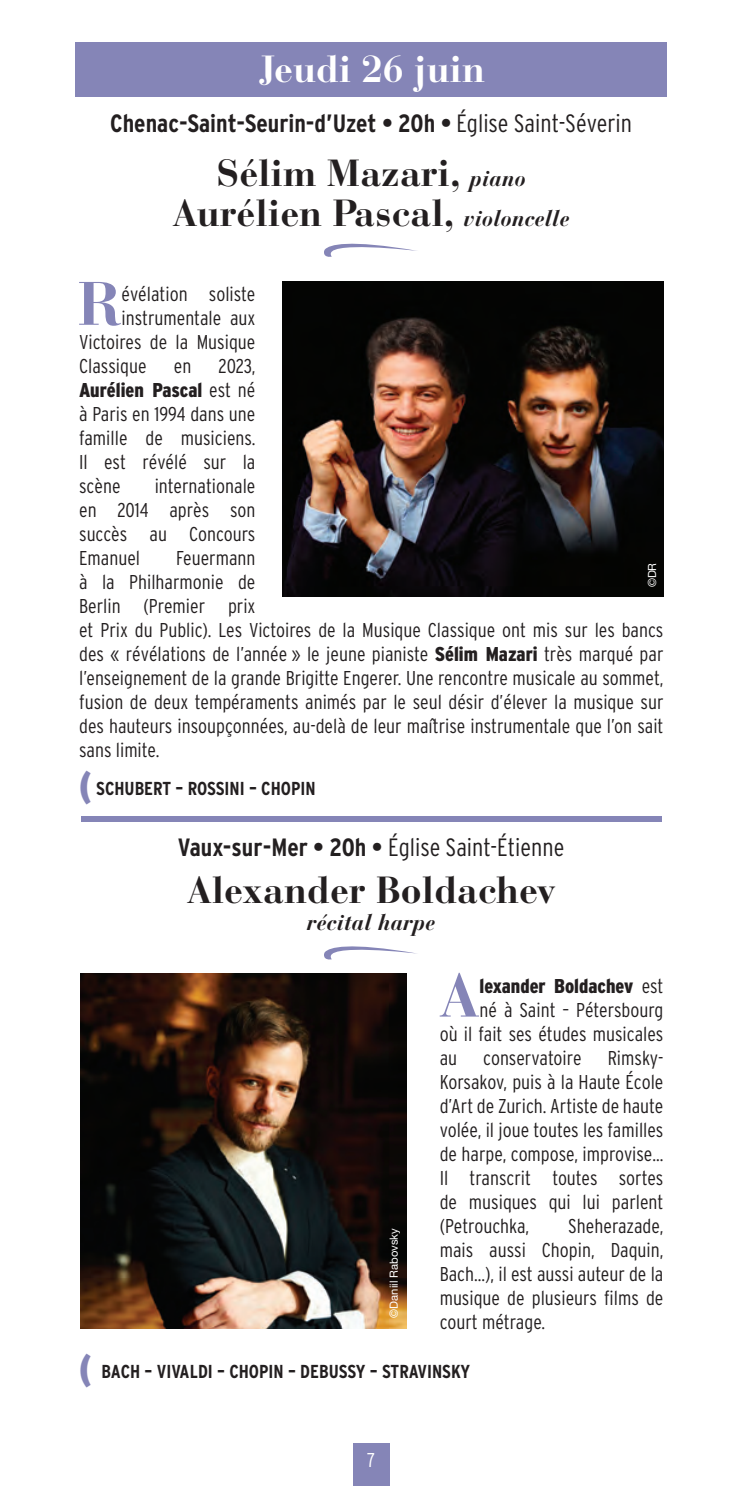
<style>
.page{position:relative;width:742px;height:1486px;background:#fff}
.page>*{position:absolute;margin:0;border:0;box-sizing:border-box;transform-origin:0 0}
.t1{font:700 60.75px "Bauer Bodoni Std";color:#8585b7}
.t2{font:700 37.5px/40px "Bauer Bodoni Std";color:#231f20;text-align:center}
.t3{font:700 37.5px "Bauer Bodoni Std";color:#fff}
.t4{font:700 condensed 25px "Interstate";color:#231f20}
.t5{font:300 condensed 25px "Interstate";color:#231f20}
.t6{font:italic 700 22.5px "Bauer Bodoni Std";color:#231f20}
.t7{font:300 condensed 20px/24px "Interstate";color:#231f20;text-align:justify}
.t8{font:900 condensed 20px "Interstate";color:#231f20}
.t9{font:300 condensed 20px "Interstate";color:#fff}
.t10{font:700 condensed 18.75px "Interstate";color:#231f20}
.t11{font:11.25px "Helvetica Neue LT Std";color:#fff}
.s1{font-weight:300}
.s2{font-style:italic;font-size:22.5px}
.s3{font-weight:900}
.s4{font-weight:900;font-size:41px;color:#8585b7}
.s5{font-weight:700}
</style>
<div class="page">
<svg style="left:324px;top:946px;width:93px;height:14px"></svg>
<div style="left:81px;top:816px;width:580px;height:5px;background:#8585b7"></div>
<div style="left:75px;top:42px;width:591px;height:55px;background:#8585b7"></div>
<svg style="left:324px;top:243px;width:93px;height:14px"></svg>
<div style="left:352px;top:1443px;width:37px;height:43px;background:#8585b7"></div>
<img style="left:81px;top:974px;width:325px;height:355px">
<img style="left:283px;top:282px;width:380px;height:315px">
<h2 class="t3" style="left:259px;top:47px;width:227px">Jeudi 26 juin</h2>
<p class="t4" style="left:110px;top:109px;width:523px">Chenac-Saint-Seurin-d’Uzet • 20h • <span class="s1">Église Saint-Séverin</span></p>
<h2 class="t2" style="left:172px;top:153px;width:398px">Sélim Mazari, <span class="s2">piano<br></span>Aurélien Pascal, <span class="s2">violoncelle</span></h2>
<h1 class="t1" style="left:77px;top:267px;width:45px">R</h1>
<p class="t7" style="left:121px;top:282px;width:135px">évélation soliste</p>
<p class="t7" style="left:121px;top:306px;width:135px">instrumentale aux</p>
<p class="t7" style="left:79px;top:330px;width:178px">Victoires de la Musique</p>
<p class="t7" style="left:79px;top:354px;width:69px">Classique</p>
<p class="t7" style="left:174px;top:354px;width:19px">en</p>
<p class="t7" style="left:79px;top:354px;width:178px;text-indent:139px">2023, <span class="s3">Aurélien Pascal</span> est né à Paris en 1994 dans une famille de musiciens.<br>Il est révélé sur la scène</p>
<p class="t7" style="left:79px;top:474px;width:178px;text-indent:75px">internationale en 2014 après son succès au Concours Emanuel</p>
<p class="t7" style="left:79px;top:546px;width:585px;text-align:left;text-indent:97px">Feuermann<br>à la Philharmonie de<br>Berlin (Premier prix<br>et Prix du Public). Les Victoires de la Musique Classique ont mis sur les bancs des « révélations de l’année » le jeune pianiste <span class="s3">Sélim Mazari</span> très marqué par l’enseignement de la grande Brigitte Engerer. Une rencontre musicale au sommet, fusion de deux tempéraments animés par le seul désir d’élever la musique sur des hauteurs insoupçonnées, au-delà de leur maîtrise instrumentale que l’on sait sans limite.</p>
<p class="t11" style="left:645px;top:587px;width:26px;rotate:-90deg">©DR</p>
<p class="t10" style="left:79px;top:778px;width:238px"><span class="s4">(</span> SCHUBERT – ROSSINI – CHOPIN</p>
<p class="t5" style="left:178px;top:833px;width:387px"><span class="s5">Vaux-sur-Mer • 20h •</span> Église Saint-Étienne</p>
<h2 class="t2" style="left:186px;top:870px;width:370px">Alexander Boldachev</h2>
<p class="t6" style="left:306px;top:908px;width:130px">récital harpe</p>
<p class="t11" style="left:387px;top:1318px;width:91px;rotate:-90deg">©Daniil Rabovsky</p>
<h1 class="t1" style="left:438px;top:959px;width:42px">A</h1>
<p class="t8" style="left:479px;top:974px;width:185px">lexander Boldachev <span class="s1">est</span></p>
<p class="t7" style="left:479px;top:997px;width:185px">né à Saint – Pétersbourg</p>
<p class="t7" style="left:439px;top:1021px;width:225px">où il fait ses études musicales</p>
<p class="t7" style="left:439px;top:1045px;width:19px">au</p>
<p class="t7" style="left:483px;top:1045px;width:100px">conservatoire</p>
<p class="t7" style="left:439px;top:1045px;width:225px;text-indent:168px">Rimsky-Korsakov, puis à la Haute École d’Art de Zurich. Artiste de haute volée, il joue toutes les familles de harpe, compose, improvise… Il transcrit toutes sortes de musiques qui lui parlent (Petrouchka,</p>
<p class="t7" style="left:439px;top:1213px;width:225px;text-indent:128px">Sheherazade, mais aussi Chopin, Daquin, Bach…), il est aussi auteur de la musique de plusieurs films de court métrage.</p>
<p class="t10" style="left:79px;top:1361px;width:392px"><span class="s4">(</span> BACH – VIVALDI – CHOPIN – DEBUSSY – STRAVINSKY</p>
<p class="t9" style="left:367px;top:1449px;width:10px">7</p>
</div>
